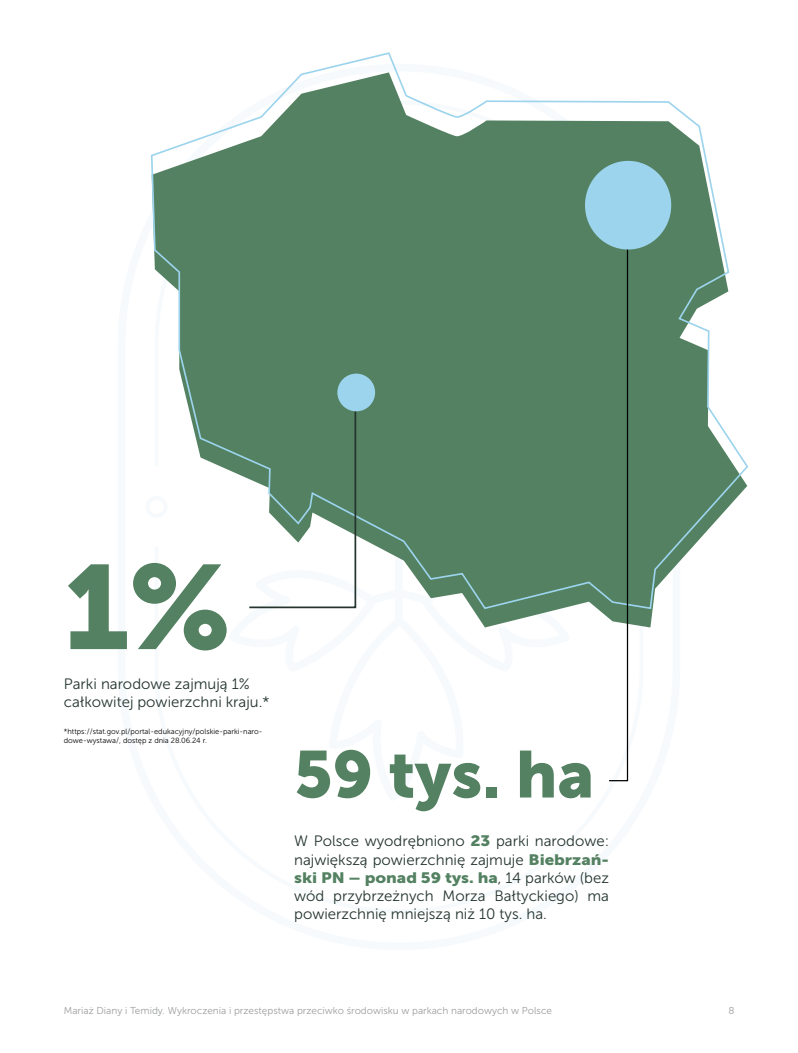
<style>
.page{position:relative;width:798px;height:1053px;background:#fff}
.page>*{position:absolute;margin:0;border:0;box-sizing:border-box;transform-origin:0 0}
.t1{font:118.5px "Museo Sans 900";color:#538161}
.t2{font:65.62px "Museo Sans 900";color:#538161}
.t3{font:15px/18px "Museo Sans 300";color:#25352e}
.t4{font:15px "Museo Sans 900";color:#538161;scale:1.12 1}
.t5{font:10px "Museo Sans 300";color:#9c9d9d}
.t6{font:7.5px/9px "Museo Sans 300";color:#000}
.s1{font-family:"Museo Sans 900";color:#538161}
.s2{font-family:"Museo Sans 300";color:#25352e}
</style>
<div class="page">
<svg style="left:150px;top:52px;width:599px;height:558px"></svg>
<svg style="left:247px;top:400px;width:110px;height:209px"></svg>
<div style="left:337px;top:373px;width:38px;height:38px;background:#9dd4ed;border-radius:50%"></div>
<svg style="left:607px;top:242px;width:45px;height:539px"></svg>
<div style="left:584px;top:161px;width:87px;height:88px;background:#9dd4ed;border-radius:50%"></div>
<h1 class="t1" style="left:64px;top:540px;width:168px">1%</h1>
<p class="t3" style="left:64px;top:675px;width:207px">Parki narodowe zajmują 1% całkowitej powierzchni kraju.*</p>
<p class="t6" style="left:64px;top:727px;width:200px">*https://stat.gov.pl/portal-edukacyjny/polskie-parki-naro&shy;dowe-wystawa/, dostęp z dnia 28.06.24 r.</p>
<h2 class="t2" style="left:294px;top:737px;width:301px">59 tys. ha</h2>
<p class="t3" style="left:294px;top:832px;width:316px">W Polsce wyodrębniono <span class="s1">23</span> parki narodowe: największą powierzchnię zajmuje <span class="s1">Biebrzań-</span></p>
<p class="t4" style="left:294px;top:868px;width:282px">ski PN – ponad 59 tys. ha<span class="s2">, 14 parków (bez</span></p>
<p class="t3" style="left:294px;top:886px;width:316px">wód przybrzeżnych Morza Bałtyckiego) ma powierzchnię mniejszą niż 10 tys. ha.</p>
<p class="t5" style="left:64px;top:1004px;width:489px">Mariaż Diany i Temidy. Wykroczenia i przestępstwa przeciwko środowisku w parkach narodowych w Polsce</p>
<p class="t5" style="left:728px;top:1004px;width:8px">8</p>
</div>
